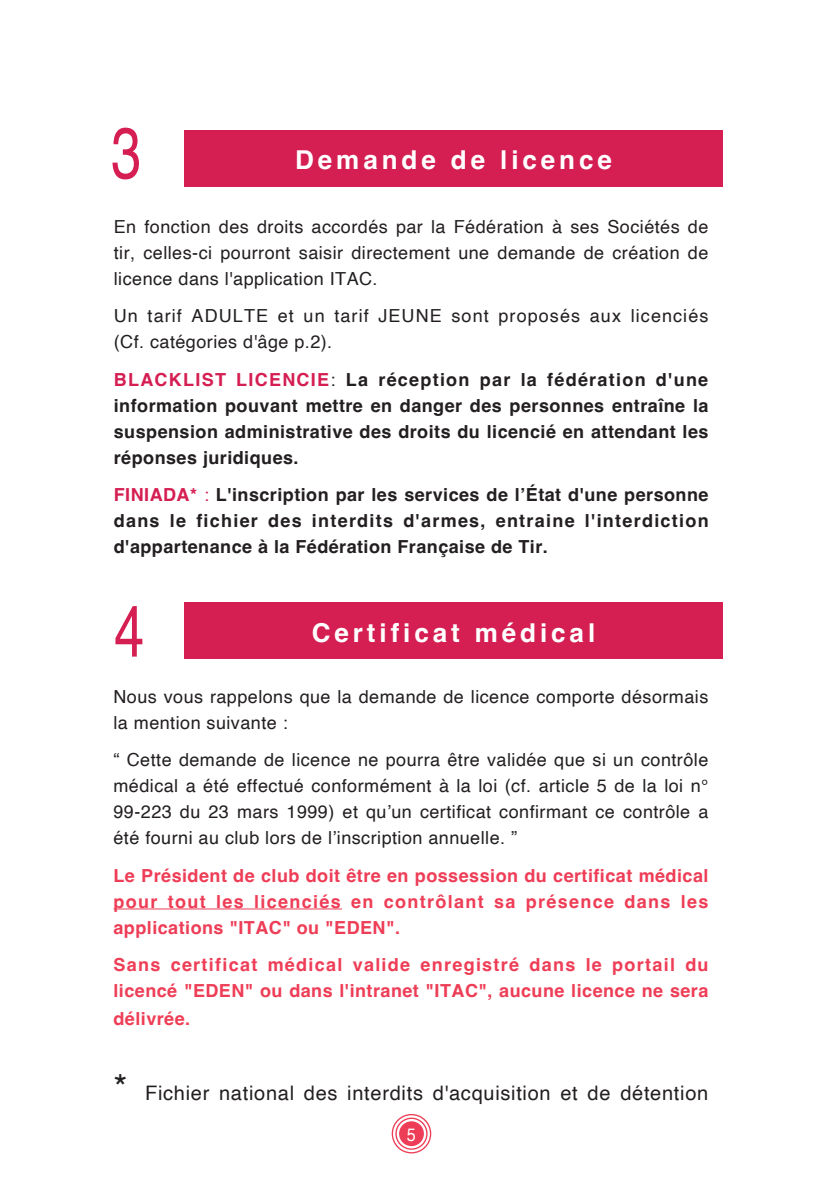
<style>
.page{position:relative;width:823px;height:1191px;background:#fff}
.page>*{position:absolute;margin:0;border:0;box-sizing:border-box;transform-origin:0 0}
.t1{font:72px "Helvetica";color:#d51e52;scale:.75 1}
.t2{font:700 26px "Helvetica";letter-spacing:.15em;color:#fff}
.t3{font:20px "Helvetica";letter-spacing:.035em;color:#231f20}
.t4{font:18px/26px "Helvetica";letter-spacing:.025em;color:#231f20;text-align:justify}
.t5{font:700 18px/26px "Helvetica";letter-spacing:.025em;color:#231f20;text-align:justify}
.t6{font:700 18px/26px "Helvetica";letter-spacing:.07em;color:#ee3d56;text-align:justify}
.t7{font:18px/26px "Helvetica";letter-spacing:.06em;color:#231f20}
.t8{font:700 18px "Helvetica";letter-spacing:.025em;color:#ee3d56}
.t9{font:18px "Helvetica";color:#fff;scale:.9 1}
.s1{color:#d51e52}
.s2{font-weight:400}
.s3{font-weight:400;color:#d51e52}
.s4{font-size:36px}
</style>
<div class="page">
<svg style="left:390px;top:1112px;width:42px;height:42px"></svg>
<div style="left:389px;top:1111px;width:44px;height:44px;border:2px solid #fff;border-radius:50%"></div>
<svg style="left:394px;top:1116px;width:34px;height:35px"></svg>
<div style="left:393px;top:1115px;width:36px;height:37px;border:2px solid #fff;border-radius:50%"></div>
<div style="left:397px;top:1120px;width:28px;height:27px;background:#ee3d56;border-radius:50%"></div>
<div style="left:396px;top:1119px;width:30px;height:29px;border:2px solid #fff;border-radius:50%"></div>
<div style="left:184px;top:130px;width:538px;height:56px;background:#d51e52"></div>
<hr style="left:113px;top:908px;width:229px;height:1px;background:#ee3d56">
<div style="left:184px;top:602px;width:538px;height:57px;background:#d51e52"></div>
<p class="t1" style="left:111px;top:97px;width:42px">3</p>
<p class="t2" style="left:295px;top:144px;width:318px">Demande de licence</p>
<p class="t4" style="left:114px;top:214px;width:595px">En fonction des droits accordés par la Fédération à ses Sociétés de tir, celles-ci pourront saisir directement une demande de création de licence dans l'application ITAC.</p>
<p class="t7" style="left:114px;top:303px;width:595px">Un tarif ADULTE et un tarif JEUNE sont proposés aux licenciés (Cf. catégories d'âge p.2).</p>
<p class="t5" style="left:114px;top:368px;width:596px"><span class="s1">BLACKLIST LICENCIE</span><span class="s2">:</span> La réception par la fédération d'une information pouvant mettre en danger des personnes entraîne la suspension administrative des droits du licencié en attendant les réponses juridiques.</p>
<p class="t5" style="left:114px;top:484px;width:596px"><span class="s1">FINIADA*</span> <span class="s3">:</span> L'inscription par les services de l’État d'une personne dans le fichier des interdits d'armes, entraine l'interdiction d'appartenance à la Fédération Française de Tir.</p>
<p class="t1" style="left:114px;top:576px;width:42px">4</p>
<p class="t2" style="left:312px;top:616px;width:285px">Certificat médical</p>
<p class="t4" style="left:113px;top:684px;width:596px">Nous vous rappelons que la demande de licence comporte désormais la mention suivante :</p>
<p class="t4" style="left:113px;top:747px;width:596px">“ Cette demande de licence ne pourra être validée que si un contrôle médical a été effectué conformément à la loi (cf. article 5 de la loi n° 99-223 du 23 mars 1999) et qu’un certificat confirmant ce contrôle a été fourni au club lors de l’inscription annuelle. ”</p>
<p class="t6" style="left:113px;top:864px;width:596px">Le Président de club doit être en possession du certificat médical pour tout les licenciés en contrôlant sa présence dans les applications "ITAC" ou "EDEN".</p>
<p class="t6" style="left:113px;top:953px;width:596px">Sans certificat médical valide enregistré dans le portail du licencé "EDEN" ou dans l'intranet "ITAC", aucune licence ne sera</p>
<p class="t8" style="left:113px;top:1007px;width:78px">délivrée.</p>
<p class="t3" style="left:113px;top:1077px;width:596px"><span class="s4">*</span> Fichier national des interdits d'acquisition et de détention</p>
<p class="t9" style="left:407px;top:1121px;width:12px">5</p>
</div>
